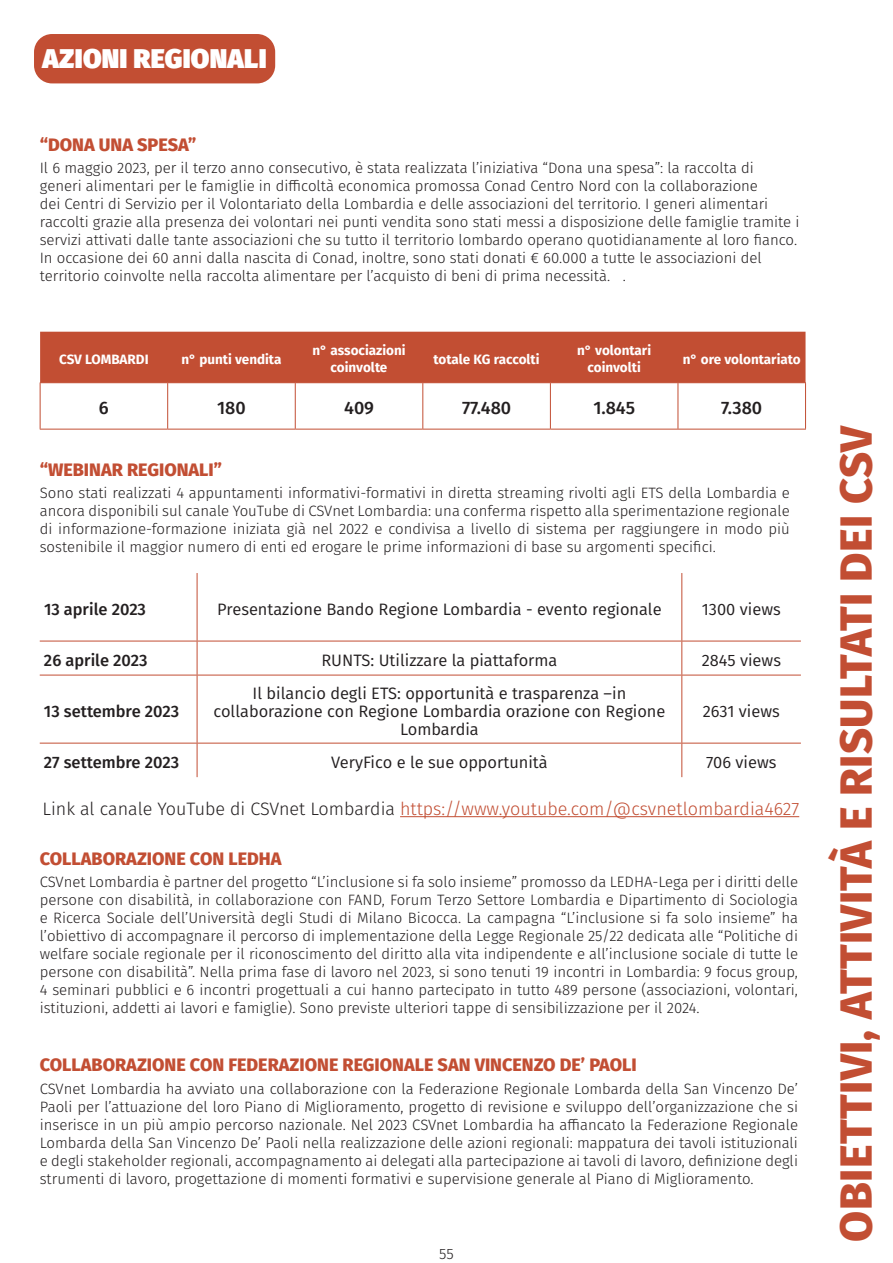
<style>
.page{position:relative;width:893px;height:1263px;background:#fff}
.page>*{position:absolute;margin:0;border:0;box-sizing:border-box;transform-origin:0 0}
.t1{font:800 45px "Fira Sans";letter-spacing:.01em;color:#c24e33}
.t2{font:900 27px "Fira Sans";letter-spacing:.01em;color:#fff}
.t3{font:800 18px "Fira Sans";color:#c24e33}
.t4{font:300 18px "Fira Sans";color:#c24e33}
.t5{font:500 18px "Fira Sans";color:#231f20}
.t6{font:16.5px/18px "Fira Sans";color:#231f20;text-align:center}
.t7{font:500 16.5px "Fira Sans";color:#231f20}
.t8{font:300 15px/18px "Fira Sans";color:#231f20;text-align:justify}
.t9{font:700 13.5px/16.5px "Fira Sans";color:#fff;text-align:center}
.s1{color:#231f20}
</style>
<div class="page">
<div style="left:34px;top:34px;width:241px;height:49px;background:#c24e33;border-radius:18px"></div>
<hr style="left:197px;top:573px;width:1px;height:68px;background:#c24e33">
<hr style="left:681px;top:573px;width:1px;height:68px;background:#c24e33">
<hr style="left:40px;top:641px;width:157px;height:1px;background:#c24e33">
<hr style="left:197px;top:641px;width:1px;height:34px;background:#c24e33">
<hr style="left:197px;top:641px;width:485px;height:1px;background:#c24e33">
<hr style="left:681px;top:641px;width:1px;height:34px;background:#c24e33">
<hr style="left:682px;top:641px;width:119px;height:1px;background:#c24e33">
<hr style="left:40px;top:675px;width:157px;height:1px;background:#c24e33">
<hr style="left:197px;top:675px;width:1px;height:68px;background:#c24e33">
<hr style="left:197px;top:675px;width:485px;height:1px;background:#c24e33">
<hr style="left:681px;top:675px;width:1px;height:68px;background:#c24e33">
<hr style="left:682px;top:675px;width:119px;height:1px;background:#c24e33">
<hr style="left:40px;top:743px;width:157px;height:1px;background:#c24e33">
<hr style="left:197px;top:743px;width:1px;height:34px;background:#c24e33">
<hr style="left:197px;top:743px;width:485px;height:1px;background:#c24e33">
<hr style="left:681px;top:743px;width:1px;height:34px;background:#c24e33">
<hr style="left:682px;top:743px;width:119px;height:1px;background:#c24e33">
<div style="left:40px;top:332px;width:765px;height:50px;background:#c24e33"></div>
<hr style="left:40px;top:383px;width:1px;height:46px;background:#c24e33">
<hr style="left:40px;top:382px;width:128px;height:1px;background:#c24e33">
<hr style="left:40px;top:429px;width:128px;height:1px;background:#c24e33">
<hr style="left:167px;top:383px;width:1px;height:46px;background:#c24e33">
<hr style="left:168px;top:382px;width:127px;height:1px;background:#c24e33">
<hr style="left:168px;top:429px;width:127px;height:1px;background:#c24e33">
<hr style="left:295px;top:383px;width:1px;height:46px;background:#c24e33">
<hr style="left:295px;top:382px;width:128px;height:1px;background:#c24e33">
<hr style="left:295px;top:429px;width:128px;height:1px;background:#c24e33">
<hr style="left:422px;top:383px;width:1px;height:46px;background:#c24e33">
<hr style="left:423px;top:382px;width:127px;height:1px;background:#c24e33">
<hr style="left:423px;top:429px;width:127px;height:1px;background:#c24e33">
<hr style="left:550px;top:383px;width:1px;height:46px;background:#c24e33">
<hr style="left:550px;top:382px;width:128px;height:1px;background:#c24e33">
<hr style="left:550px;top:429px;width:128px;height:1px;background:#c24e33">
<hr style="left:678px;top:383px;width:1px;height:46px;background:#c24e33">
<hr style="left:678px;top:382px;width:128px;height:1px;background:#c24e33">
<hr style="left:805px;top:383px;width:1px;height:46px;background:#c24e33">
<hr style="left:678px;top:429px;width:128px;height:1px;background:#c24e33">
<hr style="left:400px;top:816px;width:399px;height:1px;background:#c24e33">
<h2 class="t2" style="left:43px;top:33px;width:226px">AZIONI REGIONALI</h2>
<p class="t3" style="left:40px;top:129px;width:158px">“DONA UNA SPESA”</p>
<p class="t8" style="left:40px;top:159px;width:761px;text-align:left">Il 6 maggio 2023, per il terzo anno consecutivo, è stata realizzata l’iniziativa “Dona una spesa”: la raccolta di generi alimentari per le famiglie in difficoltà economica promossa Conad Centro Nord con la collaborazione<br>dei Centri di Servizio per il Volontariato della Lombardia e delle associazioni del territorio. I generi alimentari raccolti grazie alla presenza dei volontari nei punti vendita sono stati messi a disposizione delle famiglie tramite i servizi attivati dalle tante associazioni che su tutto il territorio lombardo operano quotidianamente al loro fianco.<br>In occasione dei 60 anni dalla nascita di Conad, inoltre, sono stati donati € 60.000 a tutte le associazioni del territorio coinvolte nella raccolta alimentare per l’acquisto di beni di prima necessità. .</p>
<p class="t9" style="left:59px;top:350px;width:91px">CSV LOMBARDI</p>
<p class="t9" style="left:182px;top:350px;width:101px">n° punti vendita</p>
<p class="t9" style="left:313px;top:341px;width:95px">n° associazioni coinvolte</p>
<p class="t9" style="left:434px;top:350px;width:107px">totale KG raccolti</p>
<p class="t9" style="left:577px;top:341px;width:75px">n° volontari coinvolti</p>
<p class="t9" style="left:683px;top:350px;width:119px">n° ore volontariato</p>
<p class="t5" style="left:99px;top:394px;width:11px">6</p>
<p class="t5" style="left:217px;top:394px;width:30px">180</p>
<p class="t5" style="left:344px;top:394px;width:31px">409</p>
<p class="t5" style="left:462px;top:394px;width:51px">77.480</p>
<p class="t5" style="left:593px;top:394px;width:43px">1.845</p>
<p class="t5" style="left:721px;top:394px;width:42px">7.380</p>
<p class="t3" style="left:40px;top:454px;width:184px">“WEBINAR REGIONALI”</p>
<p class="t8" style="left:40px;top:484px;width:752px">Sono stati realizzati 4 appuntamenti informativi-formativi in diretta streaming rivolti agli ETS della Lombardia e ancora disponibili sul canale YouTube di CSVnet Lombardia: una conferma rispetto alla sperimentazione regionale di informazione-formazione iniziata già nel 2022 e condivisa a livello di sistema per raggiungere in modo più sostenibile il maggior numero di enti ed erogare le prime informazioni di base su argomenti specifici.</p>
<p class="t7" style="left:44px;top:596px;width:104px">13 aprile 2023</p>
<p class="t6" style="left:217px;top:600px;width:446px">Presentazione Bando Regione Lombardia - evento regionale</p>
<p class="t6" style="left:702px;top:600px;width:80px">1300 views</p>
<p class="t7" style="left:44px;top:647px;width:105px">26 aprile 2023</p>
<p class="t6" style="left:321px;top:651px;width:237px">RUNTS: Utilizzare la piattaforma</p>
<p class="t6" style="left:702px;top:651px;width:81px">2845 views</p>
<p class="t7" style="left:44px;top:698px;width:137px">13 settembre 2023</p>
<p class="t6" style="left:213px;top:684px;width:454px">Il bilancio degli ETS: opportunità e trasparenza –in collaborazione con Regione Lombardia orazione con Regione<br>Lombardia</p>
<p class="t6" style="left:703px;top:702px;width:78px">2631 views</p>
<p class="t7" style="left:44px;top:749px;width:137px">27 settembre 2023</p>
<p class="t6" style="left:331px;top:753px;width:218px">VeryFico e le sue opportunità</p>
<p class="t6" style="left:706px;top:753px;width:72px">706 views</p>
<p class="t4" style="left:43px;top:796px;width:758px"><span class="s1">Link al canale YouTube di CSVnet Lombardia</span> https://www.youtube.com/@csvnetlombardia4627</p>
<p class="t3" style="left:40px;top:843px;width:243px">COLLABORAZIONE CON LEDHA</p>
<p class="t8" style="left:40px;top:873px;width:760px">CSVnet Lombardia è partner del progetto “L’inclusione si fa solo insieme” promosso da LEDHA-Lega per i diritti delle persone con disabilità, in collaborazione con FAND, Forum Terzo Settore Lombardia e Dipartimento di Sociologia e Ricerca Sociale dell’Università degli Studi di Milano Bicocca. La campagna “L’inclusione si fa solo insieme” ha l’obiettivo di accompagnare il percorso di implementazione della Legge Regionale 25/22 dedicata alle “Politiche di welfare sociale regionale per il riconoscimento del diritto alla vita indipendente e all’inclusione sociale di tutte le persone con disabilità”. Nella prima fase di lavoro nel 2023, si sono tenuti 19 incontri in Lombardia: 9 focus group, 4 seminari pubblici e 6 incontri progettuali a cui hanno partecipato in tutto 489 persone (associazioni, volontari, istituzioni, addetti ai lavori e famiglie). Sono previste ulteriori tappe di sensibilizzazione per il 2024.</p>
<p class="t3" style="left:40px;top:1049px;width:599px">COLLABORAZIONE CON FEDERAZIONE REGIONALE SAN VINCENZO DE’ PAOLI</p>
<p class="t8" style="left:40px;top:1079px;width:760px">CSVnet Lombardia ha avviato una collaborazione con la Federazione Regionale Lombarda della San Vincenzo De’ Paoli per l’attuazione del loro Piano di Miglioramento, progetto di revisione e sviluppo dell’organizzazione che si inserisce in un più ampio percorso nazionale. Nel 2023 CSVnet Lombardia ha affiancato la Federazione Regionale Lombarda della San Vincenzo De’ Paoli nella realizzazione delle azioni regionali: mappatura dei tavoli istituzionali e degli stakeholder regionali, accompagnamento ai delegati alla partecipazione ai tavoli di lavoro, definizione degli strumenti di lavoro, progettazione di momenti formativi e supervisione generale al Piano di Miglioramento.</p>
<p class="t8" style="left:439px;top:1245px;width:16px">55</p>
<h1 class="t1" style="left:817px;top:1241px;width:818px;rotate:-90deg">OBIETTIVI, ATTIVITÀ E RISULTATI DEI CSV</h1>
</div>
